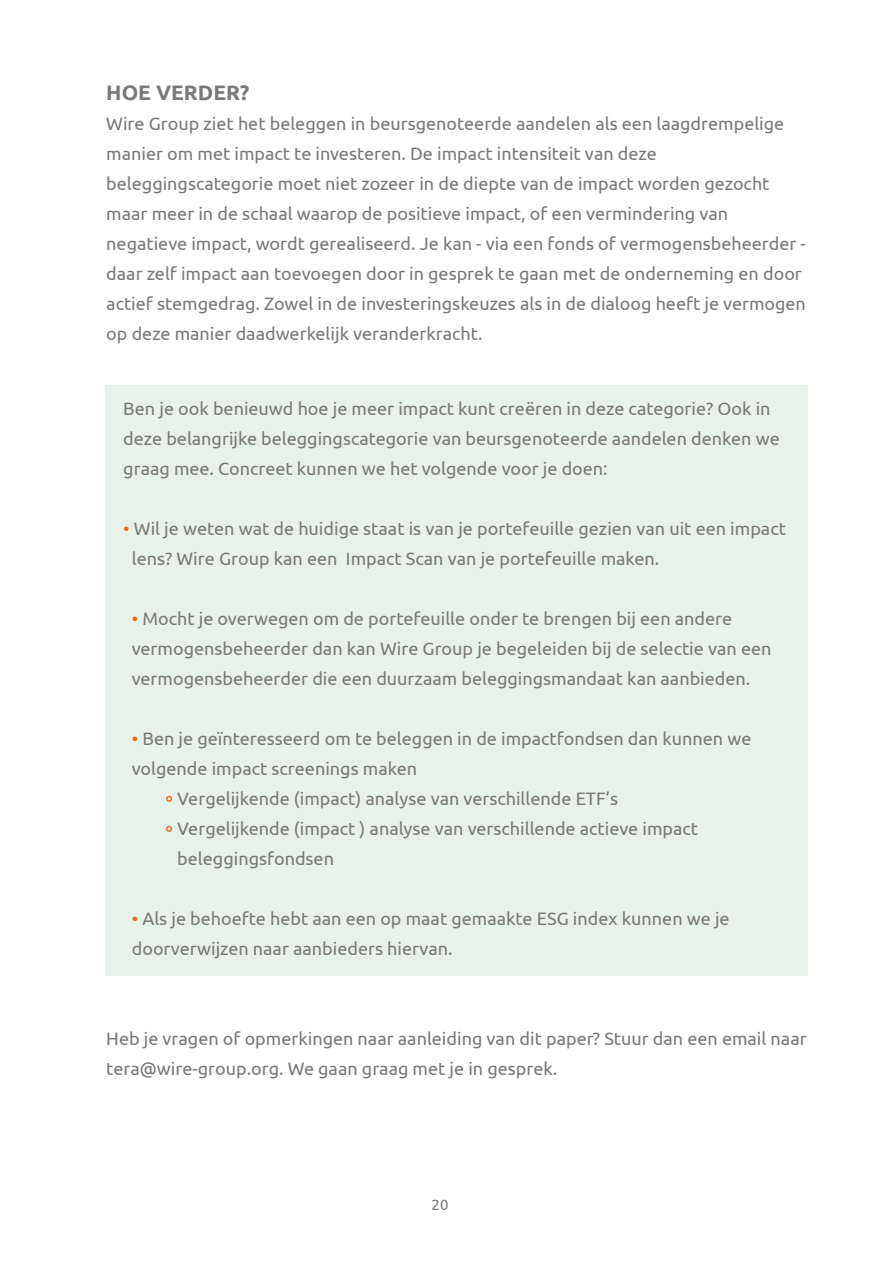
<style>
.page{position:relative;width:893px;height:1263px;background:#fff}
.page>*{position:absolute;margin:0;border:0;box-sizing:border-box;transform-origin:0 0}
.t1{font:700 21px "Ubuntu";color:#797979}
.t2{font:18px/30px "Ubuntu";color:#797979}
.t3{font:15px "Ubuntu";color:#797979}
.s1{color:#ed6d20}
</style>
<div class="page">
<div style="left:105px;top:385px;width:702px;height:590px;background:#e7f3ea"></div>
<svg style="left:166px;top:795px;width:7px;height:7px"></svg>
<svg style="left:166px;top:825px;width:7px;height:7px"></svg>
<p class="t1" style="left:106px;top:80px;width:145px">HOE VERDER?</p>
<p class="t2" style="left:106px;top:108px;width:701px">Wire Group ziet het beleggen in beursgenoteerde aandelen als een laagdrempelige manier om met impact te investeren. De impact intensiteit van deze beleggingscategorie moet niet zozeer in de diepte van de impact worden gezocht maar meer in de schaal waarop de positieve impact, of een vermindering van negatieve impact, wordt gerealiseerd. Je kan - via een fonds of vermogensbeheerder - daar zelf impact aan toevoegen door in gesprek te gaan met de onderneming en door actief stemgedrag. Zowel in de investeringskeuzes als in de dialoog heeft je vermogen op deze manier daadwerkelijk veranderkracht.</p>
<p class="t2" style="left:123px;top:393px;width:658px">Ben je ook benieuwd hoe je meer impact kunt creëren in deze categorie? Ook in deze belangrijke beleggingscategorie van beursgenoteerde aandelen denken we graag mee. Concreet kunnen we het volgende voor je doen:</p>
<p class="t2" style="left:132px;top:513px;width:656px;text-indent:-8px"><span class="s1">•</span> Wil je weten wat de huidige staat is van je portefeuille gezien van uit een impact lens? Wire Group kan een Impact Scan van je portefeuille maken.</p>
<p class="t2" style="left:132px;top:603px;width:641px"><span class="s1">•</span> Mocht je overwegen om de portefeuille onder te brengen bij een andere vermogensbeheerder dan kan Wire Group je begeleiden bij de selectie van een vermogensbeheerder die een duurzaam beleggingsmandaat kan aanbieden.</p>
<p class="t2" style="left:132px;top:723px;width:621px"><span class="s1">•</span> Ben je geïnteresseerd om te beleggen in de impactfondsen dan kunnen we</p>
<p class="t2" style="left:132px;top:753px;width:287px">volgende impact screenings maken</p>
<p class="t2" style="left:177px;top:783px;width:442px">Vergelijkende (impact) analyse van verschillende ETF’s</p>
<p class="t2" style="left:177px;top:813px;width:522px">Vergelijkende (impact ) analyse van verschillende actieve impact</p>
<p class="t2" style="left:177px;top:843px;width:158px">beleggingsfondsen</p>
<p class="t2" style="left:132px;top:903px;width:599px"><span class="s1">•</span> Als je behoefte hebt aan een op maat gemaakte ESG index kunnen we je doorverwijzen naar aanbieders hiervan.</p>
<p class="t2" style="left:106px;top:1023px;width:702px">Heb je vragen of opmerkingen naar aanleiding van dit paper? Stuur dan een email naar tera@wire-group.org. We gaan graag met je in gesprek.</p>
<p class="t3" style="left:432px;top:1196px;width:18px">20</p>
</div>
